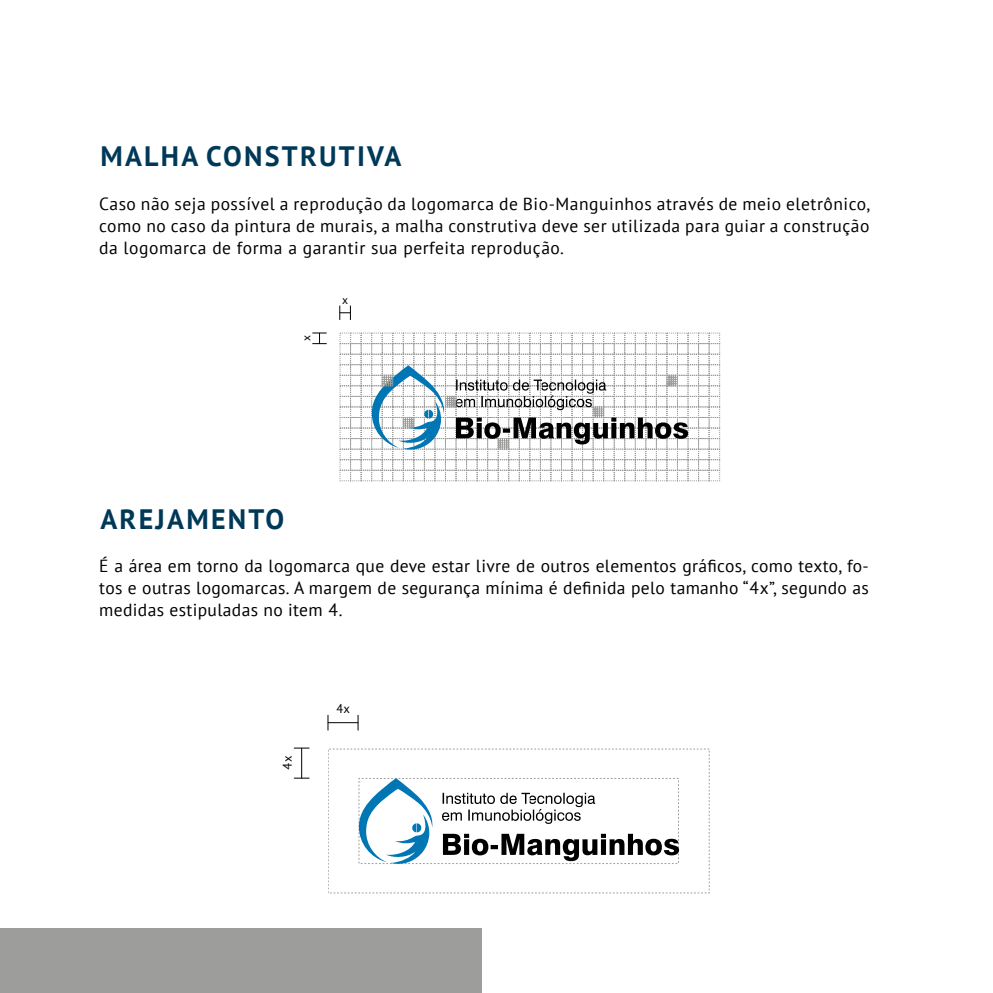
<style>
.page{position:relative;width:993px;height:993px;background:#fff}
.page>*{position:absolute;margin:0;border:0;box-sizing:border-box;transform-origin:0 0}
.t1{font:700 28px "PT Sans";letter-spacing:.08em;color:#003958}
.t2{font:17.5px/21.9px "PT Sans";letter-spacing:.02em;color:#000;text-align:justify}
.t3{font:12.6px "PT Sans";color:#000}
.t4{font:11.55px "PT Sans";color:#000}
</style>
<div class="page">
<svg style="left:340px;top:333px;width:379px;height:148px"></svg>
<svg style="left:371px;top:364px;width:317px;height:87px"></svg>
<svg style="left:339px;top:305px;width:12px;height:15px"></svg>
<svg style="left:312px;top:332px;width:14px;height:12px"></svg>
<div style="left:328px;top:748px;width:381px;height:144px;border:1px dashed #9d9d9c"></div>
<svg style="left:359px;top:778px;width:75px;height:86px"></svg>
<svg style="left:443px;top:833px;width:235px;height:27px"></svg>
<svg style="left:442px;top:792px;width:153px;height:31px"></svg>
<svg style="left:327px;top:714px;width:1px;height:16px"></svg>
<svg style="left:357px;top:715px;width:1px;height:15px"></svg>
<hr style="left:328px;top:722px;width:30px;height:1px;background:#000">
<svg style="left:294px;top:777px;width:15px;height:1px"></svg>
<svg style="left:294px;top:747px;width:15px;height:1px"></svg>
<hr style="left:301px;top:747px;width:1px;height:31px;background:#000">
<div style="left:0;top:928px;width:481px;height:64px;background:#9d9d9c"></div>
<h1 class="t1" style="left:100px;top:138px;width:302px">MALHA CONSTRUTIVA</h1>
<p class="t2" style="left:99px;top:192px;width:771px">Caso não seja possível a reprodução da logomarca de Bio-Manguinhos através de meio eletrônico, como no caso da pintura de murais, a malha construtiva deve ser utilizada para guiar a construção da logomarca de forma a garantir sua perfeita reprodução.</p>
<p class="t4" style="left:299px;top:341px;width:7px;rotate:-90deg">x</p>
<p class="t4" style="left:342px;top:292px;width:7px">x</p>
<h1 class="t1" style="left:100px;top:500px;width:185px">AREJAMENTO</h1>
<p class="t2" style="left:99px;top:554px;width:770px">É a área em torno da logomarca que deve estar livre de outros elementos gráficos, como texto, fo&shy;tos e outras logomarcas. A margem de segurança mínima é definida pelo tamanho “4x”, segundo as medidas estipuladas no item 4.</p>
<p class="t3" style="left:279px;top:769px;width:15px;rotate:-90deg">4x</p>
<p class="t3" style="left:336px;top:700px;width:15px">4x</p>
</div>
